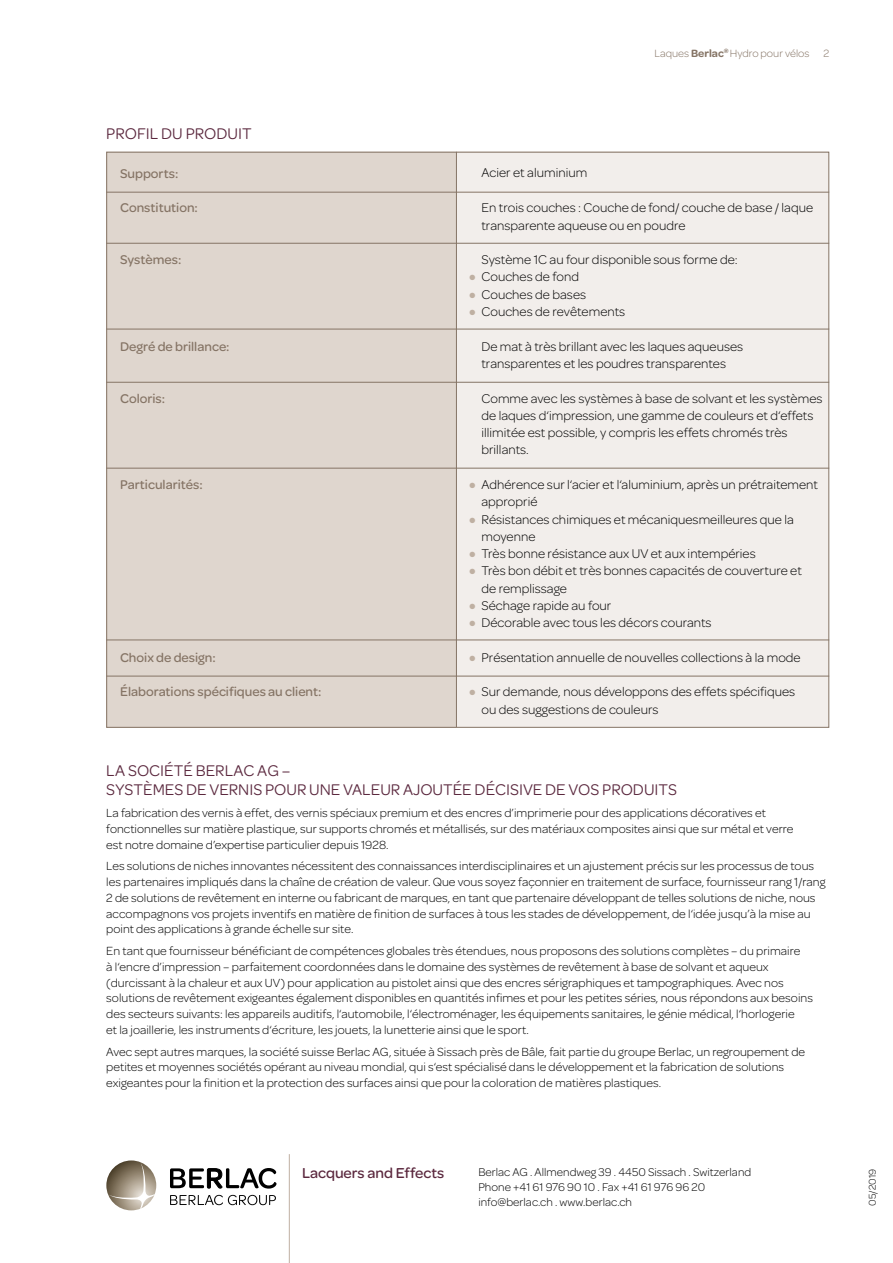
<style>
.page{position:relative;width:893px;height:1263px;background:#fff}
.page>*{position:absolute;margin:0;border:0;box-sizing:border-box;transform-origin:0 0}
.t1{font:16.5px/19.5px "Omnes";color:#5b283e}
.t2{font:500 15.3px "Omnes";color:#5b283e}
.t3{font:300 13.5px/17.2px "Omnes";letter-spacing:.005em;color:#000}
.t4{font:500 13.5px "Omnes";color:#857465}
.t5{font:300 12.6px/15.8px "Omnes";letter-spacing:.005em;color:#000}
.t6{font:300 12px/15px "Omnes";letter-spacing:.005em;color:#000}
.t7{font:300 11.25px "Omnes";color:#857465}
.t8{font:300 10.5px "Omnes";letter-spacing:.005em;color:#000}
.s1{font-weight:600}
.s2{color:#bfb0a2}
</style>
<div class="page">
<div style="left:106px;top:152px;width:723px;height:575px;background:#f2eeeb"></div>
<div style="left:106px;top:152px;width:350px;height:575px;background:#dfd6ce"></div>
<hr style="left:456px;top:152px;width:1px;height:575px;background:#857465">
<hr style="left:106px;top:192px;width:723px;height:1px;background:#857465">
<hr style="left:106px;top:382px;width:723px;height:1px;background:#857465">
<hr style="left:106px;top:639px;width:723px;height:1px;background:#857465">
<hr style="left:106px;top:676px;width:723px;height:1px;background:#857465">
<hr style="left:106px;top:243px;width:723px;height:1px;background:#857465">
<hr style="left:106px;top:468px;width:723px;height:1px;background:#857465">
<hr style="left:106px;top:329px;width:723px;height:1px;background:#857465">
<svg style="left:170px;top:1195px;width:106px;height:10px"></svg>
<svg style="left:170px;top:1168px;width:106px;height:20px"></svg>
<svg style="left:106px;top:1160px;width:50px;height:50px"></svg>
<svg style="left:109px;top:1163px;width:46px;height:46px"></svg>
<hr style="left:289px;top:1154px;width:1px;height:109px;background:#bfb0a2">
<h1 class="t1" style="left:106px;top:122px;width:147px">PROFIL DU PRODUIT</h1>
<p class="t4" style="left:120px;top:164px;width:60px">Supports:</p>
<p class="t4" style="left:120px;top:198px;width:79px">Constitution:</p>
<p class="t4" style="left:120px;top:250px;width:63px">Systèmes:</p>
<p class="t4" style="left:120px;top:337px;width:111px">Degré de brillance:</p>
<p class="t4" style="left:120px;top:389px;width:47px">Coloris:</p>
<p class="t4" style="left:120px;top:475px;width:84px">Particularités:</p>
<p class="t4" style="left:120px;top:648px;width:97px">Choix de design:</p>
<p class="t4" style="left:120px;top:683px;width:203px">Élaborations spécifiques au client:</p>
<p class="t7" style="left:655px;top:46px;width:176px">Laques <span class="s1">Berlac</span><sup>®</sup> Hydro pour vélos 2</p>
<p class="t3" style="left:481px;top:163px;width:107px">Acier et aluminium</p>
<p class="t3" style="left:481px;top:199px;width:333px">En trois couches : Couche de fond/ couche de base / laque transparente aqueuse ou en poudre</p>
<p class="t3" style="left:481px;top:251px;width:258px">Système 1C au four disponible sous forme de:</p>
<p class="t3" style="left:469px;top:268px;width:111px"><span class="s2">●</span> Couches de fond</p>
<p class="t3" style="left:469px;top:285px;width:118px"><span class="s2">●</span> Couches de bases</p>
<p class="t3" style="left:469px;top:303px;width:157px"><span class="s2">●</span> Couches de revêtements</p>
<p class="t3" style="left:481px;top:337px;width:263px">De mat à très brillant avec les laques aqueuses transparentes et les poudres transparentes</p>
<p class="t3" style="left:481px;top:389px;width:342px">Comme avec les systèmes à base de solvant et les systèmes de laques d‘impression, une gamme de couleurs et d‘effets illimitée est possible, y compris les effets chromés très brillants.</p>
<p class="t3" style="left:481px;top:475px;width:338px;text-indent:-12px"><span class="s2">●</span> Adhérence sur l‘acier et l‘aluminium, après un prétraitement approprié</p>
<p class="t3" style="left:481px;top:510px;width:314px;text-indent:-12px"><span class="s2">●</span> Résistances chimiques et mécaniquesmeilleures que la moyenne</p>
<p class="t3" style="left:469px;top:545px;width:288px"><span class="s2">●</span> Très bonne résistance aux UV et aux intempéries</p>
<p class="t3" style="left:481px;top:562px;width:322px;text-indent:-12px"><span class="s2">●</span> Très bon débit et très bonnes capacités de couverture et de remplissage</p>
<p class="t3" style="left:469px;top:596px;width:143px"><span class="s2">●</span> Séchage rapide au four</p>
<p class="t3" style="left:469px;top:614px;width:244px"><span class="s2">●</span> Décorable avec tous les décors courants</p>
<p class="t3" style="left:469px;top:648px;width:333px"><span class="s2">●</span> Présentation annuelle de nouvelles collections à la mode</p>
<p class="t3" style="left:481px;top:683px;width:315px;text-indent:-12px"><span class="s2">●</span> Sur demande, nous développons des effets spécifiques ou des suggestions de couleurs</p>
<h1 class="t1" style="left:106px;top:760px;width:572px">LA SOCIÉTÉ BERLAC AG –<br>SYSTÈMES DE VERNIS POUR UNE VALEUR AJOUTÉE DÉCISIVE DE VOS PRODUITS</h1>
<p class="t5" style="left:106px;top:805px;width:689px">La fabrication des vernis à effet, des vernis spéciaux premium et des encres d’imprimerie pour des applications décoratives et fonctionnelles sur matière plastique, sur supports chromés et métallisés, sur des matériaux composites ainsi que sur métal et verre est notre domaine d’expertise particulier depuis 1928.</p>
<p class="t5" style="left:106px;top:858px;width:720px">Les solutions de niches innovantes nécessitent des connaissances interdisciplinaires et un ajustement précis sur les processus de tous les partenaires impliqués dans la chaîne de création de valeur. Que vous soyez façonnier en traitement de surface, fournisseur rang 1/rang 2 de solutions de revêtement en interne ou fabricant de marques, en tant que partenaire développant de telles solutions de niche, nous accompagnons vos projets inventifs en matière de finition de surfaces à tous les stades de développement, de l‘idée jusqu’à la mise au point des applications à grande échelle sur site.</p>
<p class="t5" style="left:106px;top:943px;width:708px">En tant que fournisseur bénéficiant de compétences globales très étendues, nous proposons des solutions complètes – du primaire<br>à l‘encre d’impression – parfaitement coordonnées dans le domaine des systèmes de revêtement à base de solvant et aqueux (durcissant à la chaleur et aux UV) pour application au pistolet ainsi que des encres sérigraphiques et tampographiques. Avec nos solutions de revêtement exigeantes également disponibles en quantités infimes et pour les petites séries, nous répondons aux besoins des secteurs suivants: les appareils auditifs, l‘automobile, l‘électroménager, les équipements sanitaires, le génie médical, l‘horlogerie<br>et la joaillerie, les instruments d‘écriture, les jouets, la lunetterie ainsi que le sport.</p>
<p class="t5" style="left:106px;top:1043px;width:700px">Avec sept autres marques, la société suisse Berlac AG, située à Sissach près de Bâle, fait partie du groupe Berlac, un regroupement de petites et moyennes sociétés opérant au niveau mondial, qui s‘est spécialisé dans le développement et la fabrication de solutions exigeantes pour la finition et la protection des surfaces ainsi que pour la coloration de matières plastiques.</p>
<p class="t2" style="left:302px;top:1162px;width:144px">Lacquers and Effects</p>
<p class="t6" style="left:478px;top:1164px;width:274px">Berlac AG . Allmendweg 39 . 4450 Sissach . Switzerland<br>Phone +41 61 976 90 10 . Fax +41 61 976 96 20 info@berlac.ch . www.berlac.ch</p>
<p class="t8" style="left:865px;top:1206px;width:39px;rotate:-90deg">05/2019</p>
</div>
